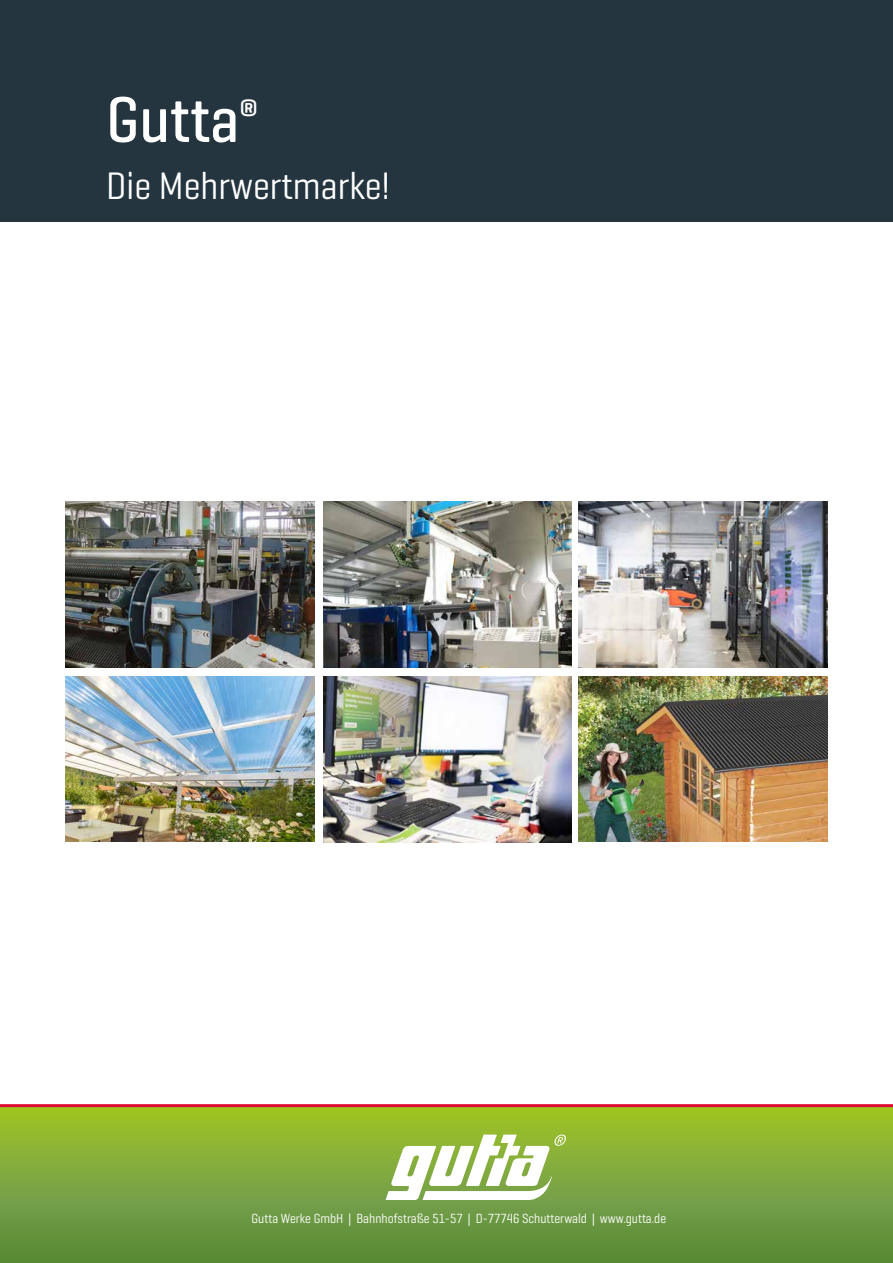
<style>
.page{position:relative;width:893px;height:1263px;background:#fff}
.page>*{position:absolute;margin:0;border:0;box-sizing:border-box;transform-origin:0 0}
.t1{font:500 66px "Geogrotesque Cond";color:#fff}
.t2{font:39px "Geogrotesque Cond";color:#fff}
.t3{font:13.5px "Geogrotesque Cond";color:#fff}
</style>
<div class="page">
<div style="left:0;top:0;width:893px;height:221px;background:#24353f"></div>
<svg style="left:0;top:1107px;width:893px;height:156px;background:#7aa538"></svg>
<svg style="left:386px;top:1134px;width:180px;height:66px"></svg>
<img style="left:66px;top:502px;width:248px;height:166px">
<img style="left:66px;top:676px;width:248px;height:166px">
<img style="left:323px;top:502px;width:249px;height:166px">
<img style="left:323px;top:676px;width:249px;height:166px">
<img style="left:578px;top:502px;width:249px;height:166px">
<img style="left:578px;top:676px;width:249px;height:166px">
<hr style="left:0;top:1104px;width:893px;height:3px;background:#dd0b2f">
<h1 class="t1" style="left:106px;top:78px;width:154px">Gutta<sup>®</sup></h1>
<h2 class="t2" style="left:106px;top:161px;width:285px">Die Mehrwertmarke!</h2>
<p class="t3" style="left:252px;top:1210px;width:416px">Gutta Werke GmbH | Bahnhofstraße 51-57 | D-77746 Schutterwald | www.gutta.de</p>
</div>
